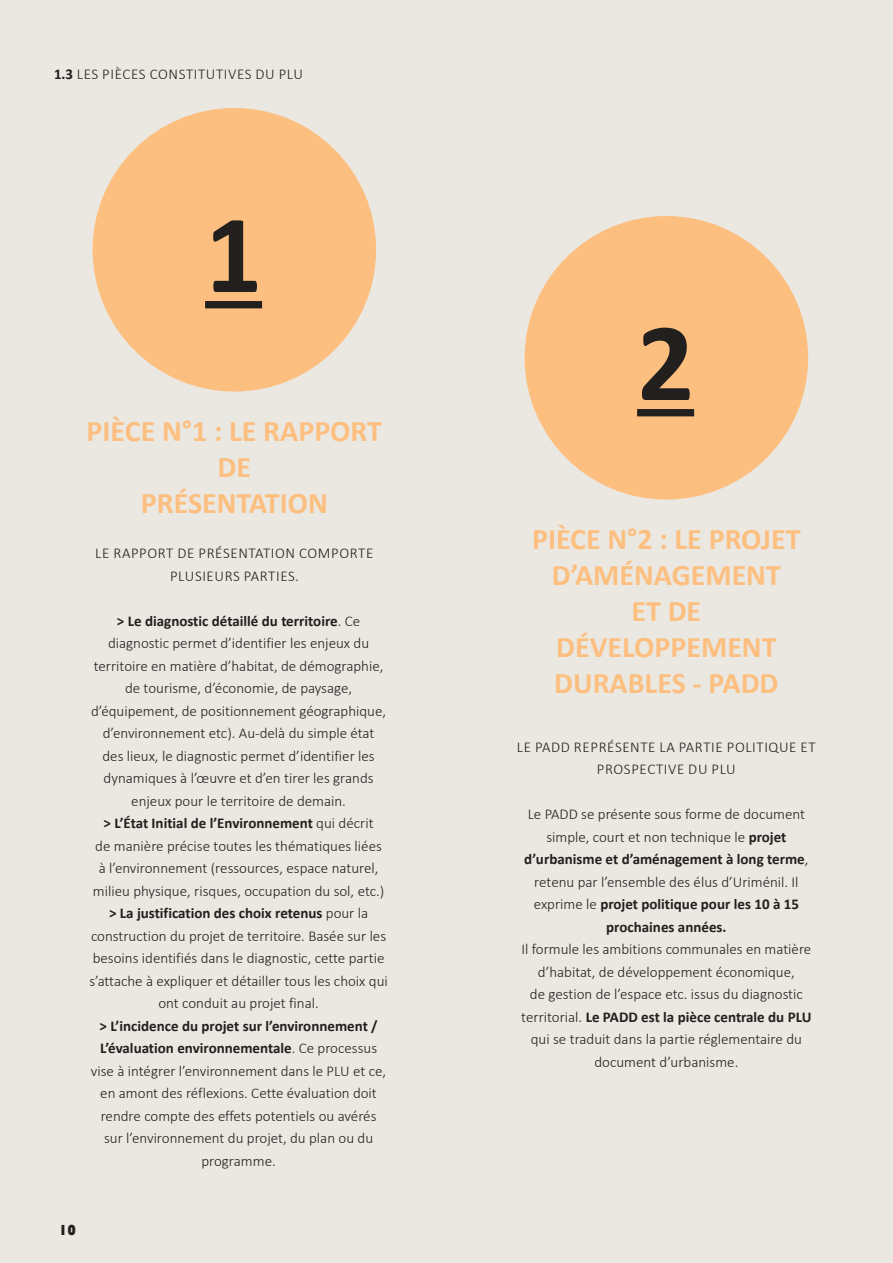
<style>
.page{position:relative;width:893px;height:1263px;background:#ebe7e1}
.page>*{position:absolute;margin:0;border:0;box-sizing:border-box;transform-origin:0 0}
.t1{font:700 112.5px "Calibri";color:#221f1f}
.t2{font:700 30px/36px "Calibri";color:#fcbf7f;text-align:center}
.t3{font:300 15px/22.5px "Calibri";color:#221f1f;text-align:center}
.t4{font:300 15px/22.5px "Calibri";letter-spacing:.04em;color:#221f1f;text-align:center}
.t5{font:15px "Bauhaus 93";color:#221f1f}
.s1{font-weight:700}
</style>
<div class="page">
<div style="left:93px;top:108px;width:283px;height:284px;background:#fcbf7f;border-radius:50%"></div>
<div style="left:205px;top:301px;width:57px;height:7px;background:#221f1f"></div>
<div style="left:525px;top:216px;width:283px;height:284px;background:#fcbf7f;border-radius:50%"></div>
<div style="left:637px;top:409px;width:57px;height:7px;background:#221f1f"></div>
<p class="t4" style="left:54px;top:62px;width:251px"><span class="s1">1.3</span> LES PIÈCES CONSTITUTIVES DU PLU</p>
<h1 class="t1" style="left:205px;top:175px;width:59px">1</h1>
<h2 class="t2" style="left:87px;top:412px;width:297px">PIÈCE N°1 : LE RAPPORT<br>DE<br>PRÉSENTATION</h2>
<p class="t4" style="left:95px;top:542px;width:280px">LE RAPPORT DE PRÉSENTATION COMPORTE<br>PLUSIEURS PARTIES.</p>
<p class="t3" style="left:89px;top:609px;width:300px"><span class="s1">&gt; Le diagnostic détaillé du territoire</span>. Ce diagnostic permet d’identifier les enjeux du territoire en matière d’habitat, de démographie, de tourisme, d’économie, de paysage, d’équipement, de positionnement géographique, d’environnement etc). Au-delà du simple état<br>des lieux, le diagnostic permet d’identifier les dynamiques à l’œuvre et d’en tirer les grands enjeux pour le territoire de demain.<br><span class="s1">&gt; L’État Initial de l’Environnement</span> qui décrit<br>de manière précise toutes les thématiques liées<br>à l’environnement (ressources, espace naturel, milieu physique, risques, occupation du sol, etc.) <span class="s1">&gt; La justification des choix retenus</span> pour la construction du projet de territoire. Basée sur les besoins identifiés dans le diagnostic, cette partie s’attache à expliquer et détailler tous les choix qui ont conduit au projet final.</p>
<p class="t3" style="left:91px;top:1014px;width:297px"><span class="s1">&gt; L’incidence du projet sur l’environnement / L’évaluation environnementale</span>. Ce processus vise à intégrer l’environnement dans le PLU et ce, en amont des réflexions. Cette évaluation doit rendre compte des effets potentiels ou avérés sur l’environnement du projet, du plan ou du programme.</p>
<p class="t5" style="left:59px;top:1222px;width:19px">10</p>
<h1 class="t1" style="left:637px;top:283px;width:59px">2</h1>
<h2 class="t2" style="left:532px;top:520px;width:270px">PIÈCE N°2 : LE PROJET<br>D’AMÉNAGEMENT<br>ET DE<br>DÉVELOPPEMENT<br>DURABLES - PADD</h2>
<p class="t4" style="left:517px;top:735px;width:300px">LE PADD REPRÉSENTE LA PARTIE POLITIQUE ET<br>PROSPECTIVE DU PLU</p>
<p class="t3" style="left:524px;top:803px;width:286px">Le PADD se présente sous forme de document simple, court et non technique le <span class="s1">projet d’urbanisme et d’aménagement à long terme</span>, retenu par l’ensemble des élus d’Uriménil. Il exprime le <span class="s1">projet politique pour les 10 à 15 prochaines années.</span></p>
<p class="t3" style="left:521px;top:938px;width:292px">Il formule les ambitions communales en matière d’habitat, de développement économique,<br>de gestion de l’espace etc. issus du diagnostic territorial. <span class="s1">Le PADD est la pièce centrale du PLU </span>qui se traduit dans la partie réglementaire du document d’urbanisme.</p>
</div>
